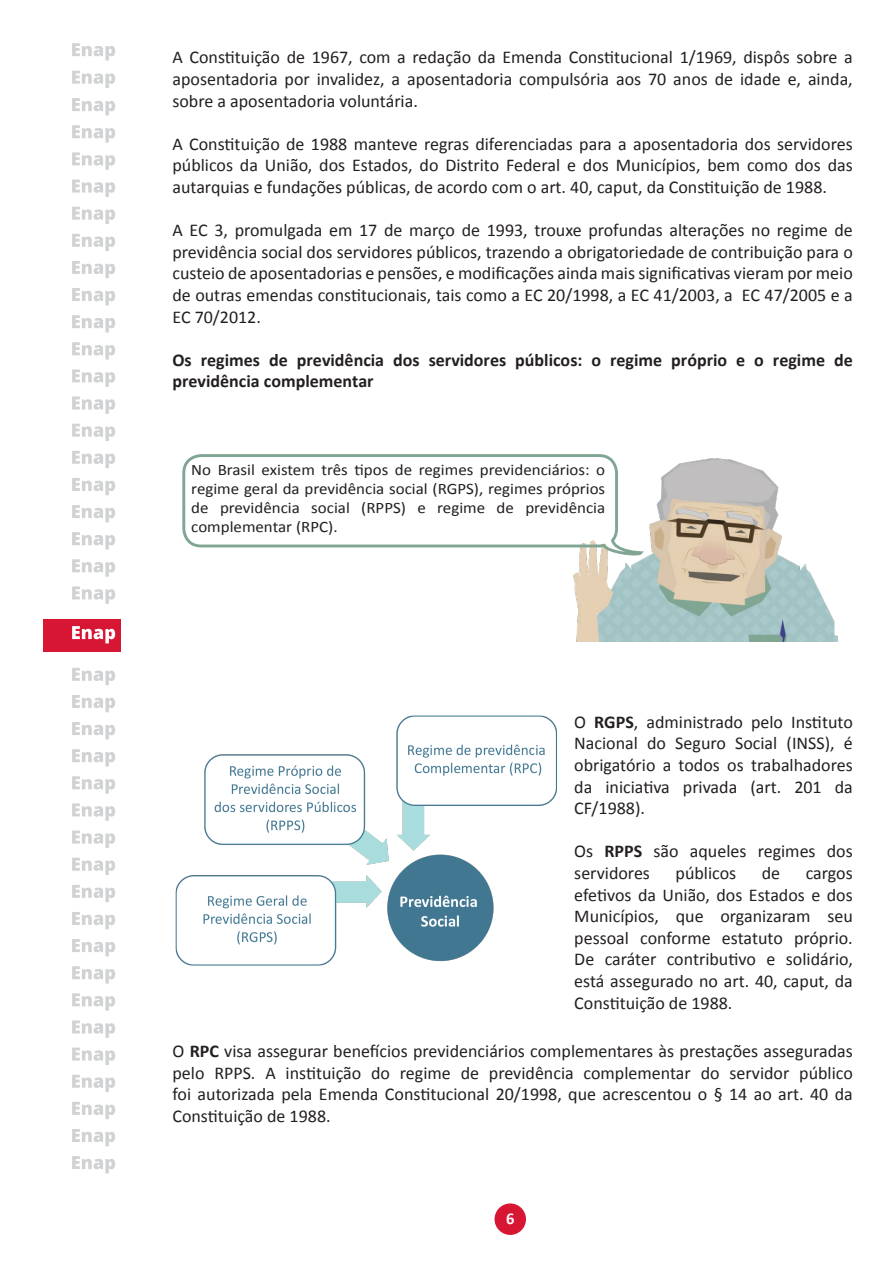
<style>
.page{position:relative;width:893px;height:1263px;background:#fff}
.page>*{position:absolute;margin:0;border:0;box-sizing:border-box;transform-origin:0 0}
.t1{font:18px/21.6px "Calibri";color:#231f20;text-align:justify}
.t2{font:700 18px/21.6px "Calibri";color:#231f20}
.t3{font:700 16.5px "Calibri";color:#fff}
.t4{font:16.05px/19.2px "Calibri";color:#231f20;text-align:justify;scale:1.06 1}
.s1{font-weight:700}
</style>
<div class="page">
<div style="left:495px;top:1203px;width:31px;height:32px;background:#d71634;border-radius:50%"></div>
<div style="left:44px;top:619px;width:77px;height:32px;background:#d71634"></div>
<svg style="left:72px;top:626px;width:43px;height:17px"></svg>
<svg style="left:72px;top:98px;width:43px;height:17px"></svg>
<svg style="left:72px;top:125px;width:43px;height:18px"></svg>
<svg style="left:72px;top:152px;width:43px;height:18px"></svg>
<svg style="left:72px;top:180px;width:43px;height:17px"></svg>
<svg style="left:72px;top:207px;width:43px;height:17px"></svg>
<svg style="left:72px;top:234px;width:43px;height:17px"></svg>
<svg style="left:72px;top:261px;width:43px;height:17px"></svg>
<svg style="left:72px;top:288px;width:43px;height:17px"></svg>
<svg style="left:72px;top:315px;width:43px;height:17px"></svg>
<svg style="left:72px;top:342px;width:43px;height:18px"></svg>
<svg style="left:72px;top:369px;width:43px;height:18px"></svg>
<svg style="left:72px;top:397px;width:43px;height:17px"></svg>
<svg style="left:72px;top:424px;width:43px;height:17px"></svg>
<svg style="left:72px;top:451px;width:43px;height:17px"></svg>
<svg style="left:72px;top:478px;width:43px;height:17px"></svg>
<svg style="left:72px;top:505px;width:43px;height:17px"></svg>
<svg style="left:72px;top:532px;width:43px;height:17px"></svg>
<svg style="left:72px;top:559px;width:43px;height:18px"></svg>
<svg style="left:72px;top:586px;width:43px;height:18px"></svg>
<svg style="left:72px;top:668px;width:43px;height:17px"></svg>
<svg style="left:72px;top:695px;width:43px;height:17px"></svg>
<svg style="left:72px;top:722px;width:43px;height:17px"></svg>
<svg style="left:72px;top:749px;width:43px;height:17px"></svg>
<svg style="left:72px;top:776px;width:43px;height:18px"></svg>
<svg style="left:72px;top:803px;width:43px;height:18px"></svg>
<svg style="left:72px;top:830px;width:43px;height:18px"></svg>
<svg style="left:72px;top:858px;width:43px;height:17px"></svg>
<svg style="left:72px;top:885px;width:43px;height:17px"></svg>
<svg style="left:72px;top:912px;width:43px;height:17px"></svg>
<svg style="left:72px;top:939px;width:43px;height:17px"></svg>
<svg style="left:72px;top:966px;width:43px;height:17px"></svg>
<svg style="left:72px;top:993px;width:43px;height:18px"></svg>
<svg style="left:72px;top:1020px;width:43px;height:18px"></svg>
<svg style="left:72px;top:1047px;width:43px;height:18px"></svg>
<svg style="left:72px;top:1075px;width:43px;height:17px"></svg>
<svg style="left:72px;top:1102px;width:43px;height:17px"></svg>
<svg style="left:72px;top:1129px;width:43px;height:17px"></svg>
<svg style="left:72px;top:1156px;width:43px;height:17px"></svg>
<svg style="left:72px;top:71px;width:43px;height:17px"></svg>
<svg style="left:72px;top:43px;width:43px;height:18px"></svg>
<img style="left:573px;top:458px;width:265px;height:184px">
<svg style="left:182px;top:454px;width:462px;height:102px"></svg>
<img style="left:175px;top:715px;width:382px;height:251px">
<p class="t1" style="left:172px;top:47px;width:682px">A Constituição de 1967, com a redação da Emenda Constitucional 1/1969, dispôs sobre a aposentadoria por invalidez, a aposentadoria compulsória aos 70 anos de idade e, ainda, sobre a aposentadoria voluntária.</p>
<p class="t1" style="left:172px;top:133px;width:682px">A Constituição de 1988 manteve regras diferenciadas para a aposentadoria dos servidores públicos da União, dos Estados, do Distrito Federal e dos Municípios, bem como dos das autarquias e fundações públicas, de acordo com o art. 40, caput, da Constituição de 1988.</p>
<p class="t1" style="left:172px;top:219px;width:682px">A EC 3, promulgada em 17 de março de 1993, trouxe profundas alterações no regime de previdência social dos servidores públicos, trazendo a obrigatoriedade de contribuição para o custeio de aposentadorias e pensões, e modificações ainda mais significativas vieram por meio de outras emendas constitucionais, tais como a EC 20/1998, a EC 41/2003, a EC 47/2005 e a EC 70/2012.</p>
<p class="t2" style="left:172px;top:349px;width:682px">Os regimes de previdência dos servidores públicos: o regime próprio e o regime de previdência complementar</p>
<p class="t4" style="left:191px;top:460px;width:392px">No Brasil existem três tipos de regimes previdenciários: o regime geral da previdência social (RGPS), regimes próprios de previdência social (RPPS) e regime de previdência complementar (RPC).</p>
<p class="t1" style="left:574px;top:711px;width:280px">O <span class="s1">RGPS</span>, administrado pelo Instituto Nacional do Seguro Social (INSS), é obrigatório a todos os trabalhadores da iniciativa privada (art. 201 da CF/1988).</p>
<p class="t1" style="left:574px;top:841px;width:280px">Os <span class="s1">RPPS</span> são aqueles regimes dos servidores</p>
<p class="t1" style="left:676px;top:862px;width:62px">públicos</p>
<p class="t1" style="left:762px;top:862px;width:20px">de</p>
<p class="t1" style="left:574px;top:862px;width:280px;text-indent:232px">cargos efetivos da União, dos Estados e dos Municípios, que organizaram seu pessoal conforme estatuto próprio.<br>De caráter contributivo e solidário, está assegurado no art. 40, caput, da Constituição de 1988.</p>
<p class="t1" style="left:172px;top:1040px;width:682px">O <span class="s1">RPC</span> visa assegurar benefícios previdenciários complementares às prestações asseguradas pelo RPPS. A instituição do regime de previdência complementar do servidor público foi autorizada pela Emenda Constitucional 20/1998, que acrescentou o § 14 ao art. 40 da Constituição de 1988.</p>
<p class="t3" style="left:506px;top:1211px;width:12px">66</p>
</div>
